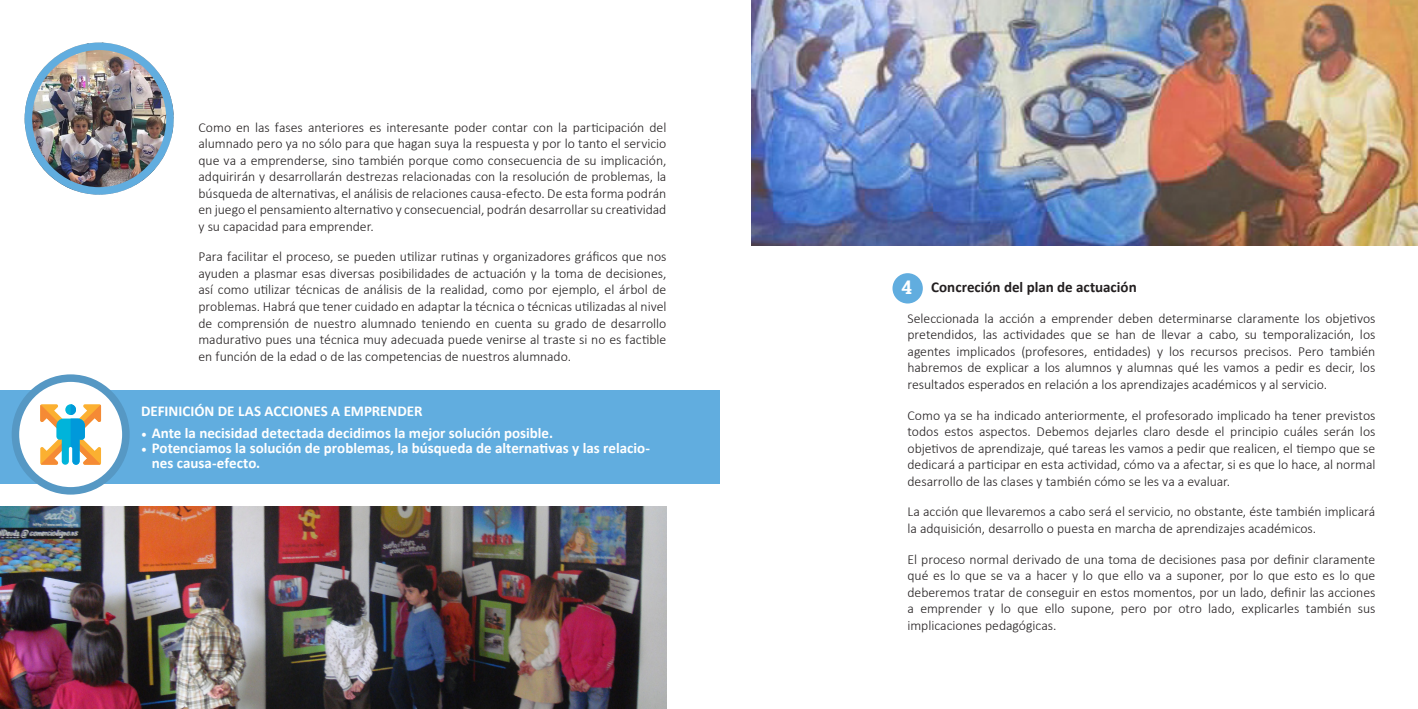
<style>
.page{position:relative;width:1418px;height:709px;background:#fff}
.page>*{position:absolute;margin:0;border:0;box-sizing:border-box;transform-origin:0 0}
.t1{font:700 18.75px "Roboto Slab";color:#fff}
.t2{font:700 15px/15px "Calibri";color:#fff}
.t3{font:700 15px "Calibri";color:#231f20}
.t4{font:300 13.75px/16.5px "Calibri";letter-spacing:-.005em;color:#231f20;text-align:justify}
.s1{font-family:"Minion Pro";font-weight:400}
</style>
<div class="page">
<div style="left:0;top:390px;width:720px;height:94px;background:#61addf"></div>
<svg style="left:15px;top:378px;width:111px;height:113px;background:#e7f0f6"></svg>
<svg style="left:40px;top:404px;width:61px;height:61px;background:#b4c2a9"></svg>
<div style="left:12px;top:374px;width:118px;height:120px;border:8px solid #5698c4;border-radius:50%"></div>
<div style="left:892px;top:273px;width:30px;height:30px;background:#61addf;border-radius:50%"></div>
<img style="left:751px;top:0;width:666px;height:246px">
<img style="left:0;top:507px;width:666px;height:202px">
<img style="left:25px;top:43px;width:149px;height:152px">
<div style="left:25px;top:43px;width:149px;height:152px;border:8px solid #61addf;border-radius:50%"></div>
<p class="t4" style="left:198px;top:119px;width:469px">Como en las fases anteriores es interesante poder contar con la participación del alumnado pero ya no sólo para que hagan suya la respuesta y por lo tanto el servicio que va a emprenderse, sino también porque como consecuencia de su implicación, adquirirán y desarrollarán destrezas relacionadas con la resolución de problemas, la búsqueda de alternativas, el análisis de relaciones causa-efecto. De esta forma podrán en juego el pensamiento alternativo y consecuencial, podrán desarrollar su creatividad y su capacidad para emprender.</p>
<p class="t4" style="left:198px;top:248px;width:469px">Para facilitar el proceso, se pueden utilizar rutinas y organizadores gráficos que nos ayuden a plasmar esas diversas posibilidades de actuación y la toma de decisiones, así como utilizar técnicas de análisis de la realidad, como por ejemplo, el árbol de problemas. Habrá que tener cuidado en adaptar la técnica o técnicas utilizadas al nivel de comprensión de nuestro alumnado teniendo en cuenta su grado de desarrollo madurativo pues una técnica muy adecuada puede venirse al traste si no es factible en función de la edad o de las competencias de nuestros alumnado.</p>
<p class="t2" style="left:141px;top:403px;width:283px">DEFINICIÓN DE LAS ACCIONES A EMPRENDER</p>
<p class="t2" style="left:141px;top:425px;width:413px"><span class="s1">•</span> Ante la necisidad detectada decidimos la mejor solución posible.</p>
<p class="t2" style="left:152px;top:440px;width:500px;text-indent:-11px"><span class="s1">•</span> Potenciamos la solución de problemas, la búsqueda de alternativas y las relacio&shy;nes causa-efecto.</p>
<p class="t1" style="left:901px;top:274px;width:12px">4</p>
<p class="t3" style="left:931px;top:276px;width:207px">Concreción del plan de actuación</p>
<p class="t4" style="left:907px;top:310px;width:469px">Seleccionada la acción a emprender deben determinarse claramente los objetivos pretendidos, las actividades que se han de llevar a cabo, su temporalización, los agentes implicados (profesores, entidades) y los recursos precisos. Pero también habremos de explicar a los alumnos y alumnas qué les vamos a pedir es decir, los resultados esperados en relación a los aprendizajes académicos y al servicio.</p>
<p class="t4" style="left:907px;top:406px;width:469px">Como ya se ha indicado anteriormente, el profesorado implicado ha tener previstos todos estos aspectos. Debemos dejarles claro desde el principio cuáles serán los objetivos de aprendizaje, qué tareas les vamos a pedir que realicen, el tiempo que se dedicará a participar en esta actividad, cómo va a afectar, si es que lo hace, al normal desarrollo de las clases y también cómo se les va a evaluar.</p>
<p class="t4" style="left:907px;top:503px;width:469px">La acción que llevaremos a cabo será el servicio, no obstante, éste también implicará la adquisición, desarrollo o puesta en marcha de aprendizajes académicos.</p>
<p class="t4" style="left:907px;top:550px;width:469px">El proceso normal derivado de una toma de decisiones pasa por definir claramente qué es lo que se va a hacer y lo que ello va a suponer, por lo que esto es lo que deberemos tratar de conseguir en estos momentos, por un lado, definir las acciones a emprender y lo que ello supone, pero por otro lado, explicarles también sus implicaciones pedagógicas.</p>
</div>
